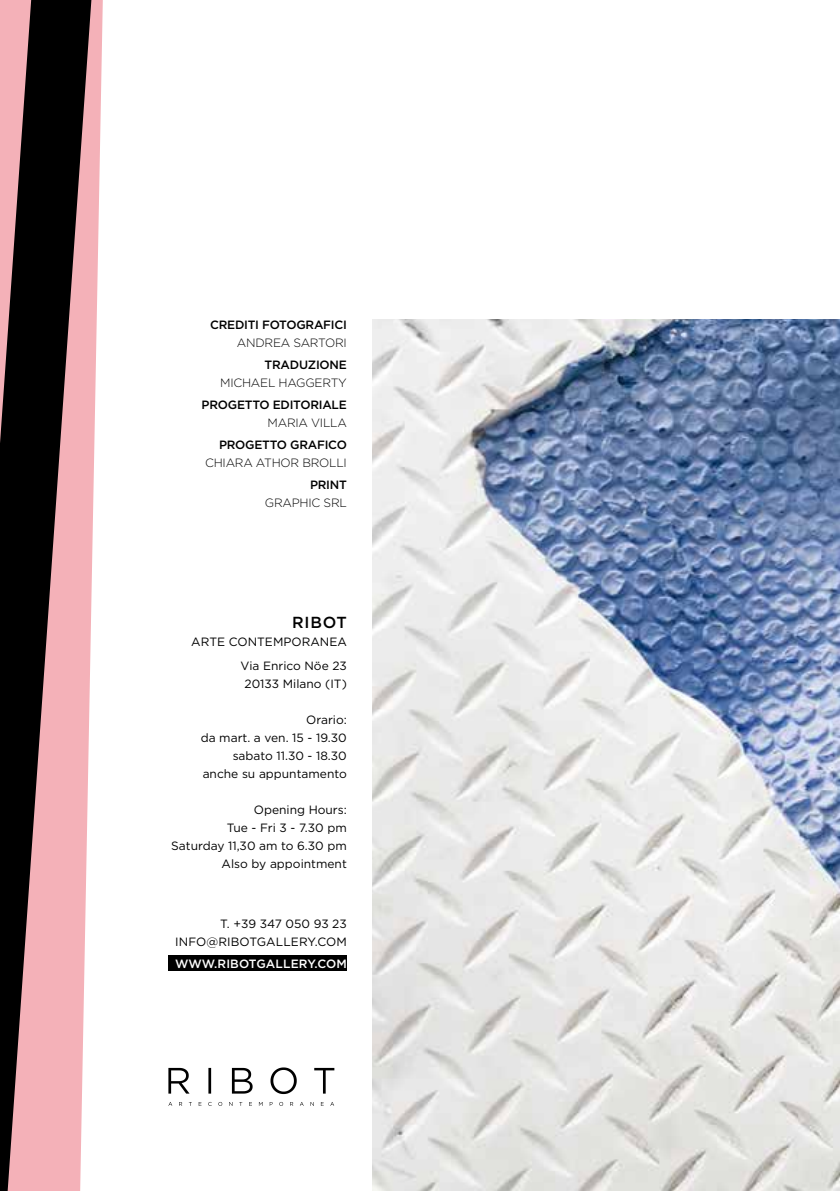
<style>
.page{position:relative;width:840px;height:1191px;background:#fff}
.page>*{position:absolute;margin:0;border:0;box-sizing:border-box;transform-origin:0 0}
.t1{font:500 16px "Gotham HTF";letter-spacing:.05em;color:#000}
.t2{font:12px/18px "Gotham HTF";color:#000;text-align:right}
.t3{font:500 12px "Gotham HTF";letter-spacing:-.02em;color:#000}
.t4{font:300 12px "Gotham HTF";letter-spacing:-.02em;color:#000}
.t5{font:500 12px "Gotham HTF";letter-spacing:.01em;color:#fff}
</style>
<div class="page">
<img style="left:372px;top:319px;width:467px;height:872px">
<div style="left:168px;top:955px;width:179px;height:16px;background:#000"></div>
<svg style="left:168px;top:1067px;width:166px;height:27px"></svg>
<svg style="left:168px;top:1102px;width:166px;height:3px"></svg>
<svg style="left:0;top:0;width:103px;height:1191px;background:#8d6e71"></svg>
<p class="t3" style="left:210px;top:318px;width:138px">CREDITI FOTOGRAFICI</p>
<p class="t4" style="left:237px;top:337px;width:111px">ANDREA SARTORI</p>
<p class="t3" style="left:264px;top:358px;width:84px">TRADUZIONE</p>
<p class="t4" style="left:220px;top:377px;width:128px">MICHAEL HAGGERTY</p>
<p class="t3" style="left:201px;top:398px;width:147px">PROGETTO EDITORIALE</p>
<p class="t4" style="left:267px;top:417px;width:81px">MARIA VILLA</p>
<p class="t3" style="left:219px;top:438px;width:129px">PROGETTO GRAFICO</p>
<p class="t4" style="left:205px;top:457px;width:143px">CHIARA ATHOR BROLLI</p>
<p class="t3" style="left:310px;top:478px;width:38px">PRINT</p>
<p class="t4" style="left:265px;top:497px;width:83px">GRAPHIC SRL</p>
<h1 class="t1" style="left:292px;top:613px;width:56px">RIBOT</h1>
<p class="t2" style="left:191px;top:629px;width:157px;line-height:24px">ARTE CONTEMPORANEA<br>Via Enrico Nöe 23</p>
<p class="t2" style="left:244px;top:674px;width:104px">20133 Milano (IT)</p>
<p class="t2" style="left:201px;top:710px;width:147px">Orario:<br>da mart. a ven. 15 - 19.30 sabato 11.30 - 18.30 anche su appuntamento</p>
<p class="t2" style="left:171px;top:800px;width:177px">Opening Hours:<br>Tue - Fri 3 - 7.30 pm<br>Saturday 11,30 am to 6.30 pm<br>Also by appointment</p>
<p class="t2" style="left:175px;top:914px;width:173px">T. +39 347 050 93 23<br>INFO@RIBOTGALLERY.COM</p>
<p class="t5" style="left:175px;top:957px;width:173px">WWW.RIBOTGALLERY.COM</p>
</div>
